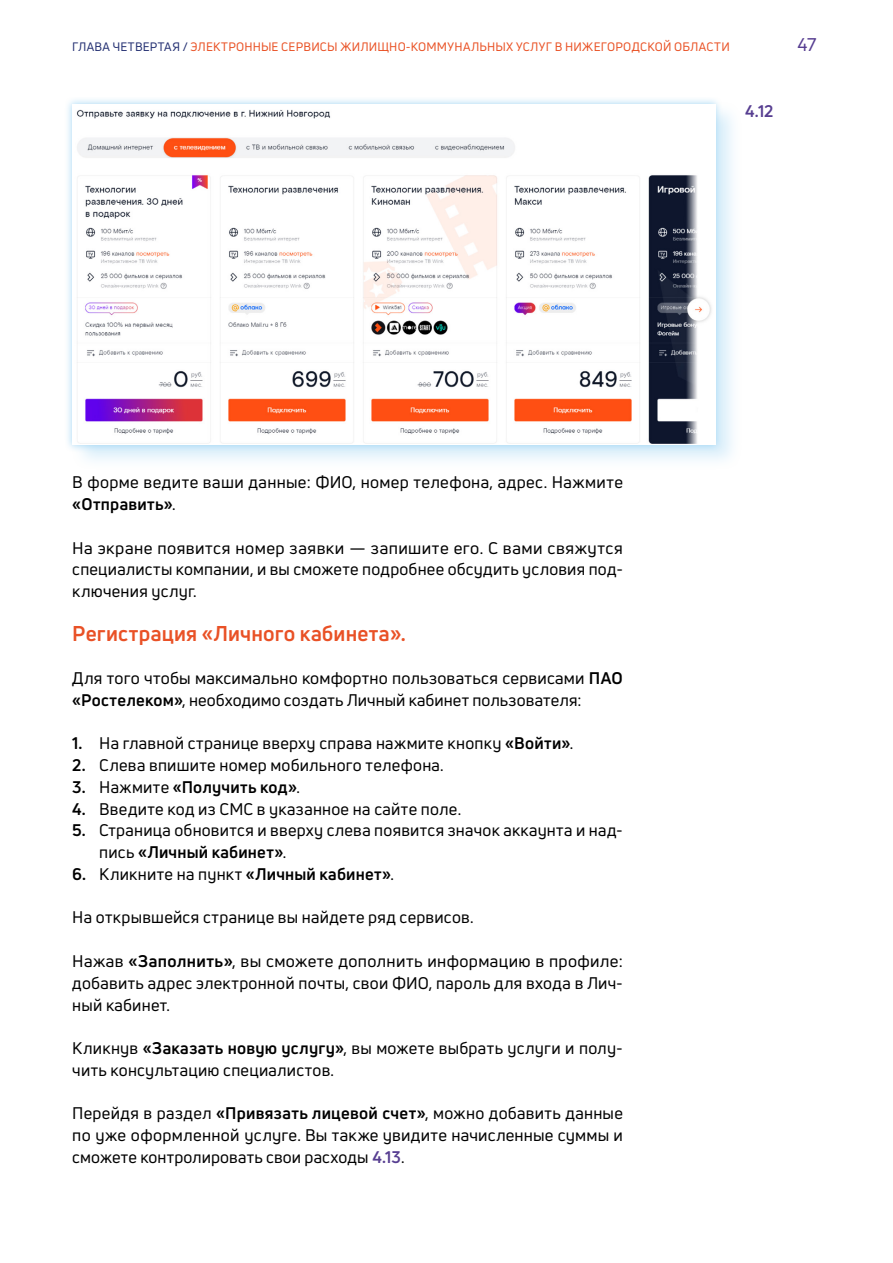
<style>
.page{position:relative;width:893px;height:1263px;background:#fff}
.page>*{position:absolute;margin:0;border:0;box-sizing:border-box;transform-origin:0 0}
.t1{font:700 21px "Uni Neue";letter-spacing:.01em;color:#e95126}
.t2{font:18px "Uni Neue";color:#573e91}
.t3{font:16.5px/21.8px "Uni Neue";letter-spacing:.015em;color:#000}
.t4{font:700 16.5px "Uni Neue";letter-spacing:.01em;color:#000}
.t5{font:700 16.5px "Uni Neue";color:#573e91}
.t6{font:12px "Uni Neue";letter-spacing:.02em;color:#e95124}
.s1{color:#243072}
.s2{font-weight:700}
.s3{font-weight:400}
.s4{font-weight:700;color:#573e91}
</style>
<div class="page">
<div style="left:71px;top:101px;width:671px;height:369px;background:#91cff3;opacity:.35"></div>
<div style="left:64px;top:97px;width:659px;height:355px;background:#91cff3;opacity:.75"></div>
<img style="left:72px;top:104px;width:643px;height:341px">
<p class="t6" style="left:72px;top:39px;width:659px"><span class="s1">ГЛАВА ЧЕТВЕРТАЯ /</span> ЭЛЕКТРОННЫЕ СЕРВИСЫ ЖИЛИЩНО-КОММУНАЛЬНЫХ УСЛУГ В НИЖЕГОРОДСКОЙ ОБЛАСТИ</p>
<p class="t2" style="left:798px;top:33px;width:20px">47</p>
<p class="t5" style="left:745px;top:100px;width:30px">4.12</p>
<p class="t3" style="left:72px;top:471px;width:552px">В форме ведите ваши данные: ФИО, номер телефона, адрес. Нажмите <span class="s2">«Отправить»</span>.</p>
<p class="t3" style="left:72px;top:537px;width:552px;text-align:justify">На экране появится номер заявки — запишите его. С вами свяжутся специалисты компании, и вы сможете подробнее обсудить условия под&shy;ключения услуг.</p>
<p class="t1" style="left:72px;top:620px;width:335px">Регистрация «Личного кабинета».</p>
<p class="t3" style="left:72px;top:667px;width:552px">Для того чтобы максимально комфортно пользоваться сервисами <span class="s2">ПАО «Ростелеком»</span>, необходимо создать Личный кабинет пользователя:</p>
<p class="t3" style="left:72px;top:732px;width:502px"><span class="s2">1.</span> На главной странице вверху справа нажмите кнопку <span class="s2">«Войти»</span>.</p>
<p class="t3" style="left:72px;top:754px;width:373px"><span class="s2">2.</span> Слева впишите номер мобильного телефона.</p>
<p class="t4" style="left:72px;top:777px;width:229px">3. <span class="s3">Нажмите</span> «Получить код»<span class="s3">.</span></p>
<p class="t3" style="left:72px;top:798px;width:390px"><span class="s2">4.</span> Введите код из СМС в указанное на сайте поле.</p>
<p class="t3" style="left:99px;top:819px;width:525px;text-indent:-27px"><span class="s2">5.</span> Страница обновится и вверху слева появится значок аккаунта и над&shy;пись <span class="s2">«Личный кабинет»</span>.</p>
<p class="t4" style="left:72px;top:864px;width:323px">6. <span class="s3">Кликните на пункт</span> «Личный кабинет»<span class="s3">.</span></p>
<p class="t3" style="left:72px;top:906px;width:403px">На открывшейся странице вы найдете ряд сервисов.</p>
<p class="t3" style="left:72px;top:950px;width:552px;text-align:justify">Нажав <span class="s2">«Заполнить»</span>, вы сможете дополнить информацию в профиле: добавить адрес электронной почты, свои ФИО, пароль для входа в Лич&shy;ный кабинет.</p>
<p class="t3" style="left:72px;top:1037px;width:552px">Кликнув <span class="s2">«Заказать новую услугу»</span>, вы можете выбрать услуги и полу&shy;чить консультацию специалистов.</p>
<p class="t3" style="left:72px;top:1102px;width:552px;text-align:justify">Перейдя в раздел <span class="s2">«Привязать лицевой счет»</span>, можно добавить данные по уже оформленной услуге. Вы также увидите начисленные суммы и сможете контролировать свои расходы <span class="s4">4.13</span>.</p>
</div>
